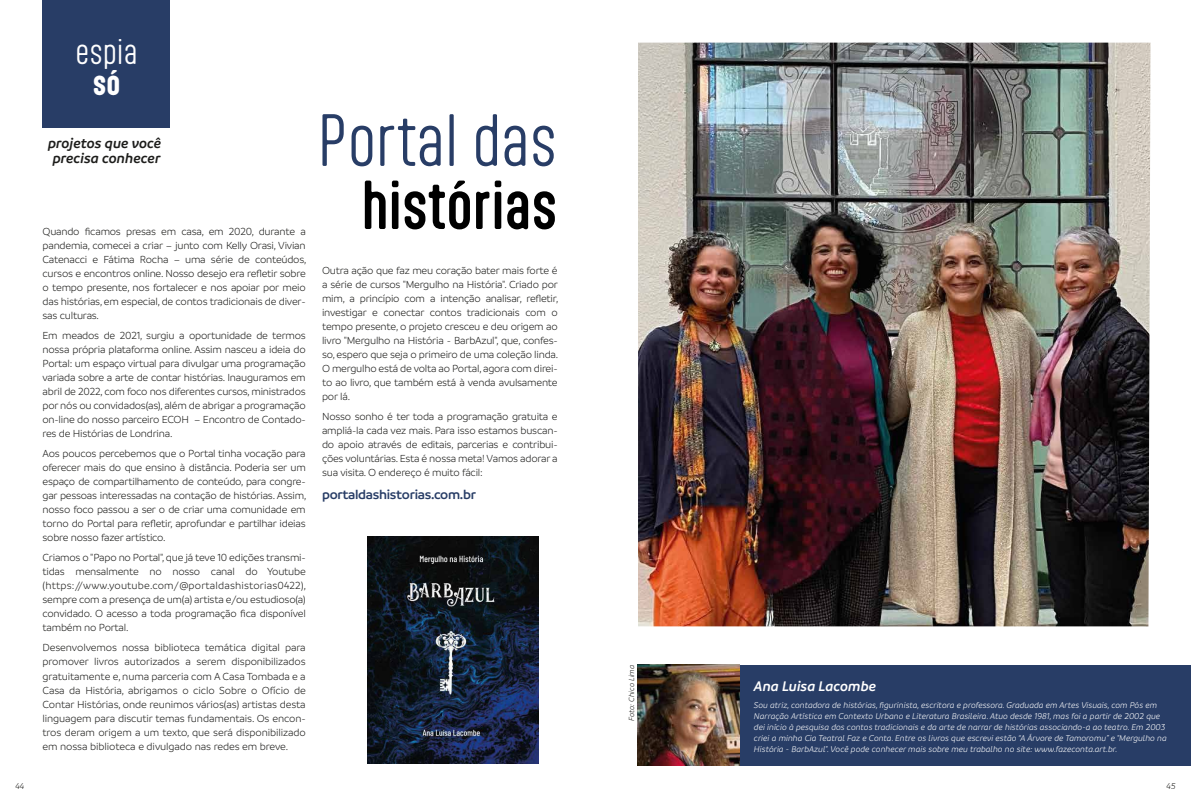
<style>
.page{position:relative;width:1191px;height:808px;background:#fff}
.page>*{position:absolute;margin:0;border:0;box-sizing:border-box;transform-origin:0 0}
.t1{font:300 62.7px "Aptly";color:#283d66}
.t2{font:500 58.7px "Aptly";color:#000}
.t3{font:300 30.3px "Aptly";color:#fff}
.t4{font:700 30.3px "Aptly";color:#fff}
.t5{font:italic 600 15px/15.1px "Branding";color:#1d1d1b;text-align:center}
.t6{font:italic 600 14.9px "Branding";color:#fff}
.t7{font:600 14px "Branding";letter-spacing:-.02em;color:#283d66}
.t8{font:300 11px/14px "Branding";letter-spacing:-.02em;color:#1d1d1b;text-align:justify}
.t9{font:italic 300 9px/11px "Branding";color:#fff}
.t10{font:italic 300 9px "Branding";color:#1d1d1b}
.t11{font:italic 300 8px "Branding";color:#1d1d1b}
</style>
<div class="page">
<div style="left:43px;top:0;width:127px;height:128px;background:#283d66"></div>
<div style="left:648px;top:665px;width:543px;height:101px;background:#283d66"></div>
<img style="left:638px;top:665px;width:101px;height:101px">
<img style="left:368px;top:537px;width:170px;height:226px">
<img style="left:638px;top:43px;width:512px;height:583px">
<h3 class="t3" style="left:76px;top:33px;width:63px">espia</h3>
<h3 class="t4" style="left:93px;top:64px;width:29px">só</h3>
<h3 class="t5" style="left:48px;top:135px;width:115px">projetos que você precisa conhecer</h3>
<p class="t8" style="left:43px;top:225px;width:265px">Quando ficamos presas em casa, em 2020, durante a pandemia, comecei a criar – junto com Kelly Orasi, Vivian Catenacci e Fátima Rocha – uma série de conteúdos, cursos e encontros online. Nosso desejo era refletir sobre o tempo presente, nos fortalecer e nos apoiar por meio das histórias, em especial, de contos tradicionais de diver&shy;sas culturas.</p>
<p class="t8" style="left:43px;top:329px;width:265px">Em meados de 2021, surgiu a oportunidade de termos nossa própria plataforma online. Assim nasceu a ideia do Portal: um espaço virtual para divulgar uma programação variada sobre a arte de contar histórias. Inauguramos em abril de 2022, com foco nos diferentes cursos, ministrados por nós ou convidados(as), além de abrigar a programação on-line do nosso parceiro ECOH – Encontro de Contado&shy;res de Histórias de Londrina.</p>
<p class="t8" style="left:43px;top:447px;width:265px">Aos poucos percebemos que o Portal tinha vocação para oferecer mais do que ensino à distância. Poderia ser um espaço de compartilhamento de conteúdo, para congre&shy;gar pessoas interessadas na contação de histórias. Assim, nosso foco passou a ser o de criar uma comunidade em torno do Portal para refletir, aprofundar e partilhar ideias sobre nosso fazer artístico.</p>
<p class="t8" style="left:43px;top:551px;width:265px">Criamos o "Papo no Portal", que já teve 10 edições transmi&shy;tidas mensalmente no nosso canal do Youtube (https://www.youtube.com/@portaldashistorias0422), sempre com a presença de um(a) artista e/ou estudioso(a) convidado. O acesso a toda programação fica disponível também no Portal.</p>
<p class="t8" style="left:43px;top:641px;width:265px">Desenvolvemos nossa biblioteca temática digital para promover livros autorizados a serem disponibilizados gratuitamente e, numa parceria com A Casa Tombada e a Casa da História, abrigamos o ciclo Sobre o Ofício de Contar Histórias, onde reunimos vários(as) artistas desta linguagem para discutir temas fundamentais. Os encon&shy;tros deram origem a um texto, que será disponibilizado em nossa biblioteca e divulgado nas redes em breve.</p>
<h1 class="t1" style="left:318px;top:101px;width:241px">Portal das</h1>
<h2 class="t2" style="left:362px;top:168px;width:197px">histórias</h2>
<p class="t8" style="left:322px;top:264px;width:238px">Outra ação que faz meu coração bater mais forte é a série de cursos "Mergulho na História". Criado por mim, a princípio com a intenção analisar, refletir, investigar e conectar contos tradicionais com o tempo presente, o projeto cresceu e deu origem ao livro "Mergulho na História - BarbAzul", que, confes&shy;so, espero que seja o primeiro de uma coleção linda.<br>O mergulho está de volta ao Portal, agora com direi&shy;to ao livro, que também está à venda avulsamente por lá.</p>
<p class="t8" style="left:322px;top:410px;width:237px">Nosso sonho é ter toda a programação gratuita e ampliá-la cada vez mais. Para isso estamos buscan&shy;do apoio através de editais, parcerias e contribui&shy;ções voluntárias. Esta é nossa meta! Vamos adorar a sua visita. O endereço é muito fácil:</p>
<p class="t7" style="left:322px;top:487px;width:155px">portaldashistorias.com.br</p>
<p class="t11" style="left:627px;top:721px;width:57px;rotate:-90deg">Foto: Chico Lima</p>
<h3 class="t6" style="left:754px;top:678px;width:124px">Ana Luisa Lacombe</h3>
<p class="t9" style="left:754px;top:700px;width:414px">Sou atriz, contadora de histórias, figurinista, escritora e professora. Graduada em Artes Visuais, com Pós em Narração Artística em Contexto Urbano e Literatura Brasileira. Atuo desde 1981, mas foi a partir de 2002 que dei início à pesquisa dos contos tradicionais e da arte de narrar de histórias associando-a ao teatro. Em 2003 criei a minha Cia Teatral Faz e Conta. Entre os livros que escrevi estão “A Árvore de Tamoromu” e "Mergulho na História - BarbAzul". Você pode conhecer mais sobre meu trabalho no site: www.fazeconta.art.br.</p>
<p class="t10" style="left:16px;top:781px;width:10px">44</p>
<p class="t10" style="left:1166px;top:781px;width:10px">45</p>
</div>
